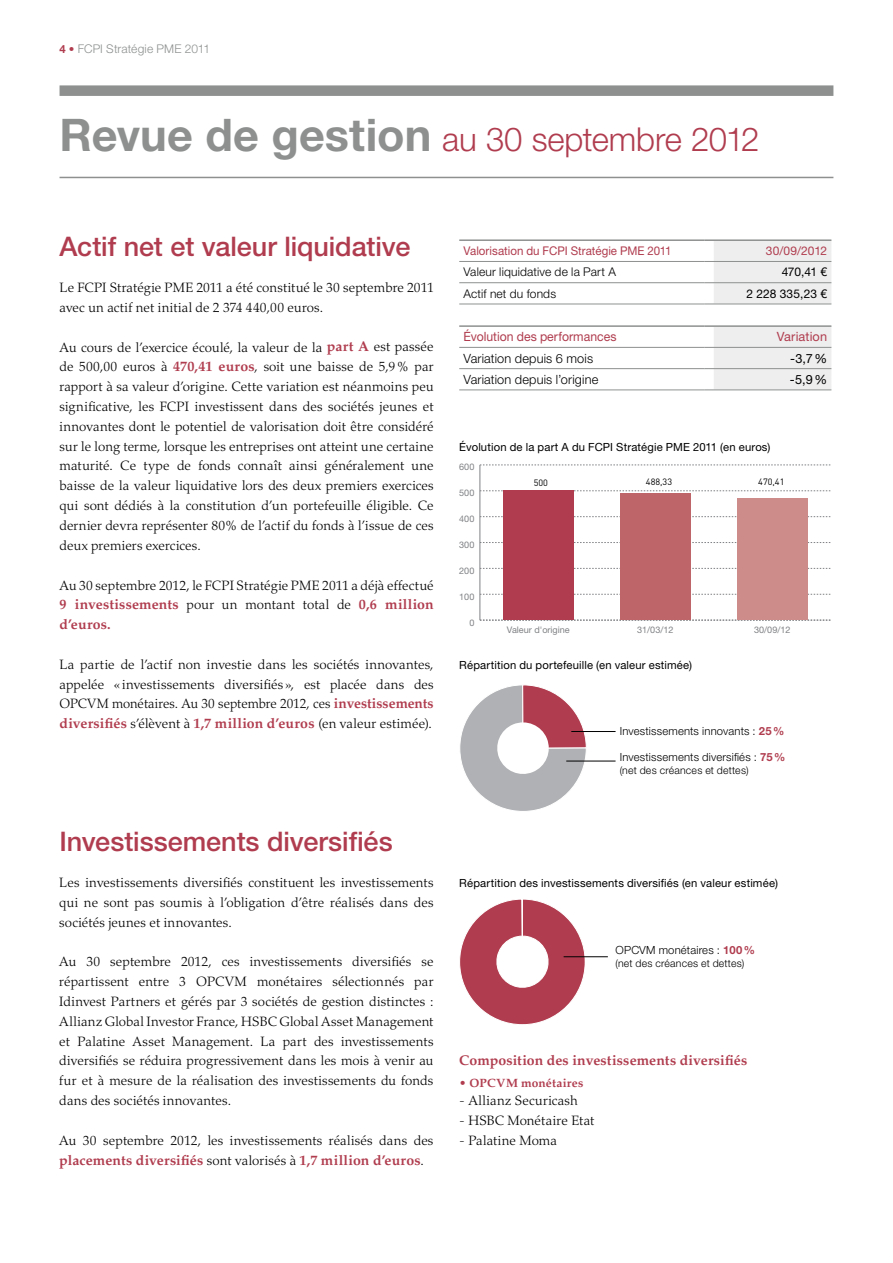
<style>
.page{position:relative;width:893px;height:1263px;background:#fff}
.page>*{position:absolute;margin:0;border:0;box-sizing:border-box;transform-origin:0 0}
.t1{font:300 33px "Helvetica Neue LT Std";letter-spacing:-.01em;color:#b03d4f}
.t2{font:500 27px "Helvetica Neue LT Std";letter-spacing:-.005em;color:#b03d4f}
.t3{font:700 14.1px/19.8px "Palatino LT";letter-spacing:.01em;color:#b03d4f}
.t4{font:300 13.5px/19.8px "Palatino LT";letter-spacing:.01em;color:#000;text-align:justify}
.t5{font:300 13.5px "Palatino LT";letter-spacing:.03em;color:#000}
.t6{font:300 12.75px "Helvetica Neue LT Std";letter-spacing:.01em;color:#000}
.t7{font:12.75px "Helvetica Neue LT Std";letter-spacing:.005em;color:#b03d4f;scale:.96 1}
.t8{font:12.75px "Helvetica Neue LT Std";color:#000}
.t9{font:12.75px "Helvetica Neue LT Std";letter-spacing:.005em;color:#b03d4f}
.t10{font:300 12px "Helvetica Neue LT Std";letter-spacing:.015em;color:#000}
.t11{font:12px "Helvetica Neue LT Std";color:#b03d4f;scale:.96 1}
.t12{font:300 12px "Helvetica Neue LT Std";letter-spacing:.005em;color:#8e9090}
.t13{font:12px "Helvetica Neue LT Std";letter-spacing:-.005em;color:#000}
.t14{font:700 12px "Palatino LT";letter-spacing:.02em;color:#b03d4f}
.t15{font:12px "Helvetica Neue LT Std";color:#b03d4f}
.t16{font:11.25px "Helvetica Neue LT Std";letter-spacing:.015em;color:#000}
.t17{font:300 11.25px "Helvetica Neue LT Std";letter-spacing:.015em;color:#000}
.t18{font:300 10.5px "Helvetica Neue LT Std";letter-spacing:.02em;color:#000}
.t19{font:9.15px "Helvetica Neue LT Std";color:#808285}
.t20{font:9.15px "DIN";color:#000}
.s1{font-weight:700;font-size:11.25px;color:#b03d4f}
.s2{font-weight:700;font-size:45px;color:#8e9090}
.s3{font-weight:700;font-size:14.1px;color:#b03d4f}
.s4{font-weight:300;font-size:13.5px;color:#000}
.s5{font-weight:700;color:#b03d4f}
</style>
<div class="page">
<div style="left:714px;top:241px;width:117px;height:63px;background:#eee"></div>
<hr style="left:459px;top:239px;width:246px;height:2px;background:#8e9090">
<hr style="left:705px;top:239px;width:126px;height:2px;background:#8e9090">
<hr style="left:459px;top:261px;width:246px;height:1px;background:#8e9090">
<hr style="left:705px;top:261px;width:126px;height:1px;background:#8e9090">
<hr style="left:459px;top:282px;width:246px;height:1px;background:#8e9090">
<hr style="left:705px;top:282px;width:126px;height:1px;background:#8e9090">
<hr style="left:459px;top:304px;width:246px;height:1px;background:#8e9090">
<hr style="left:705px;top:304px;width:126px;height:1px;background:#8e9090">
<div style="left:714px;top:327px;width:117px;height:62px;background:#eee"></div>
<hr style="left:459px;top:325px;width:246px;height:2px;background:#8e9090">
<hr style="left:705px;top:325px;width:126px;height:2px;background:#8e9090">
<hr style="left:459px;top:347px;width:246px;height:1px;background:#8e9090">
<hr style="left:705px;top:347px;width:126px;height:1px;background:#8e9090">
<hr style="left:459px;top:368px;width:246px;height:1px;background:#8e9090">
<hr style="left:705px;top:368px;width:126px;height:1px;background:#8e9090">
<hr style="left:459px;top:389px;width:246px;height:1px;background:#8e9090">
<hr style="left:705px;top:389px;width:126px;height:1px;background:#8e9090">
<svg style="left:460px;top:685px;width:127px;height:126px"></svg>
<hr style="left:566px;top:761px;width:50px;height:1px;background:#000">
<hr style="left:571px;top:731px;width:45px;height:1px;background:#000">
<svg style="left:480px;top:620px;width:351px;height:1px"></svg>
<svg style="left:480px;top:594px;width:351px;height:1px"></svg>
<svg style="left:480px;top:568px;width:351px;height:1px"></svg>
<svg style="left:480px;top:542px;width:351px;height:1px"></svg>
<svg style="left:480px;top:516px;width:351px;height:1px"></svg>
<svg style="left:480px;top:490px;width:351px;height:1px"></svg>
<svg style="left:480px;top:464px;width:351px;height:1px"></svg>
<div style="left:503px;top:491px;width:70px;height:129px;background:#b03d4f"></div>
<div style="left:620px;top:494px;width:70px;height:126px;background:#be6569"></div>
<div style="left:737px;top:498px;width:70px;height:122px;background:#cd8b8a"></div>
<svg style="left:459px;top:899px;width:126px;height:126px"></svg>
<hr style="left:564px;top:956px;width:44px;height:1px;background:#000">
<div style="left:60px;top:85px;width:773px;height:11px;background:#8e9090"></div>
<hr style="left:60px;top:177px;width:773px;height:1px;background:#8e9090">
<p class="t12" style="left:60px;top:42px;width:152px"><span class="s1">4 •</span> FCPI Stratégie PME 2011</p>
<h1 class="t1" style="left:60px;top:119px;width:701px"><span class="s2">Revue de gestion</span> au 30 septembre 2012</h1>
<h2 class="t2" style="left:60px;top:230px;width:352px">Actif net et valeur liquidative</h2>
<p class="t4" style="left:60px;top:278px;width:376px">Le FCPI Stratégie PME 2011 a été constitué le 30 septembre 2011 avec un actif net initial de 2 374 440,00 euros.</p>
<p class="t4" style="left:60px;top:337px;width:376px">Au cours de l’exercice écoulé, la valeur de la <span class="s3">part A</span> est passée de 500,00 euros à <span class="s3">470,41 euros</span>, soit une baisse de 5,9% par rapport à sa valeur d’origine. Cette variation est néanmoins peu significative, les FCPI investissent dans des sociétés jeunes et innovantes dont le potentiel de valorisation doit être considéré sur le long terme, lorsque les entreprises ont atteint une certaine maturité. Ce type de fonds connaît ainsi généralement une baisse de la valeur liquidative lors des deux premiers exercices qui sont dédiés à la constitution d’un portefeuille éligible. Ce dernier devra représenter 80% de l’actif du fonds à l’issue de ces deux premiers exercices.</p>
<p class="t4" style="left:60px;top:575px;width:376px">Au 30 septembre 2012, le FCPI Stratégie PME 2011 a déjà effectué</p>
<p class="t3" style="left:60px;top:595px;width:376px">9 investissements <span class="s4">pour un montant total de</span> 0,6 million d’euros.</p>
<p class="t4" style="left:60px;top:654px;width:376px">La partie de l’actif non investie dans les sociétés innovantes, appelée « investissements diversifiés », est placée dans des OPCVM monétaires. Au 30 septembre 2012, ces <span class="s3">investissements</span></p>
<p class="t3" style="left:60px;top:714px;width:374px">diversifiés <span class="s4">s’élèvent à</span> 1,7 million d’euros <span class="s4">(en valeur estimée).</span></p>
<h2 class="t2" style="left:60px;top:825px;width:335px">Investissements diversifiés</h2>
<p class="t4" style="left:59px;top:873px;width:376px">Les investissements diversifiés constituent les investissements qui ne sont pas soumis à l’obligation d’être réalisés dans des sociétés jeunes et innovantes.</p>
<p class="t4" style="left:59px;top:952px;width:376px">Au 30 septembre 2012, ces investissements diversifiés se répartissent entre 3 OPCVM monétaires sélectionnés par Idinvest Partners et gérés par 3 sociétés de gestion distinctes :<br>Allianz Global Investor France, HSBC Global Asset Management et Palatine Asset Management. La part des investissements diversifiés se réduira progressivement dans les mois à venir au fur et à mesure de la réalisation des investissements du fonds dans des sociétés innovantes.</p>
<p class="t4" style="left:59px;top:1130px;width:376px">Au 30 septembre 2012, les investissements réalisés dans des</p>
<p class="t3" style="left:59px;top:1150px;width:366px">placements diversifiés <span class="s4">sont valorisés à</span> 1,7 million d’euros<span class="s4">.</span></p>
<p class="t11" style="left:463px;top:244px;width:218px">Valorisation du FCPI Stratégie PME 2011</p>
<p class="t15" style="left:766px;top:244px;width:63px">30/09/2012</p>
<p class="t10" style="left:463px;top:265px;width:154px">Valeur liquidative de la Part A</p>
<p class="t13" style="left:782px;top:265px;width:47px">470,41 €</p>
<p class="t10" style="left:463px;top:286px;width:94px">Actif net du fonds</p>
<p class="t13" style="left:746px;top:286px;width:82px">2 228 335,23 €</p>
<p class="t7" style="left:463px;top:329px;width:161px">Évolution des performances</p>
<p class="t9" style="left:777px;top:329px;width:52px">Variation</p>
<p class="t6" style="left:463px;top:350px;width:131px">Variation depuis 6 mois</p>
<p class="t8" style="left:790px;top:350px;width:38px">-3,7%</p>
<p class="t6" style="left:463px;top:371px;width:136px">Variation depuis l’origine</p>
<p class="t8" style="left:790px;top:372px;width:39px">-5,9%</p>
<p class="t16" style="left:459px;top:440px;width:313px">Évolution de la part A du FCPI Stratégie PME 2011 (en euros)</p>
<p class="t20" style="left:534px;top:477px;width:16px">500</p>
<p class="t20" style="left:646px;top:476px;width:28px">488,33</p>
<p class="t20" style="left:758px;top:476px;width:28px">470,41</p>
<p class="t19" style="left:459px;top:462px;width:17px">600</p>
<p class="t19" style="left:459px;top:487px;width:17px">500</p>
<p class="t19" style="left:459px;top:513px;width:17px">400</p>
<p class="t19" style="left:459px;top:539px;width:17px">300</p>
<p class="t19" style="left:459px;top:565px;width:17px">200</p>
<p class="t19" style="left:459px;top:591px;width:17px">100</p>
<p class="t19" style="left:469px;top:617px;width:7px">0</p>
<p class="t19" style="left:507px;top:625px;width:64px">Valeur d'origine</p>
<p class="t19" style="left:637px;top:625px;width:38px">31/03/12</p>
<p class="t19" style="left:754px;top:625px;width:38px">30/09/12</p>
<p class="t16" style="left:459px;top:658px;width:234px">Répartition du portefeuille (en valeur estimée)</p>
<p class="t17" style="left:620px;top:724px;width:166px">Investissements innovants : <span class="s5">25%</span></p>
<p class="t17" style="left:620px;top:750px;width:167px">Investissements diversifiés : <span class="s5">75%</span></p>
<p class="t18" style="left:620px;top:764px;width:130px">(net des créances et dettes)</p>
<p class="t16" style="left:459px;top:876px;width:320px">Répartition des investissements diversifiés (en valeur estimée)</p>
<p class="t17" style="left:616px;top:943px;width:141px">OPCVM monétaires : <span class="s5">100%</span></p>
<p class="t18" style="left:616px;top:956px;width:130px">(net des créances et dettes)</p>
<p class="t3" style="left:459px;top:1051px;width:290px">Composition des investissements diversifiés</p>
<p class="t14" style="left:459px;top:1076px;width:126px">• OPCVM monétaires</p>
<p class="t5" style="left:459px;top:1093px;width:120px">- Allianz Securicash</p>
<p class="t4" style="left:459px;top:1111px;width:137px">- HSBC Monétaire Etat</p>
<p class="t4" style="left:459px;top:1130px;width:99px">- Palatine Moma</p>
</div>
